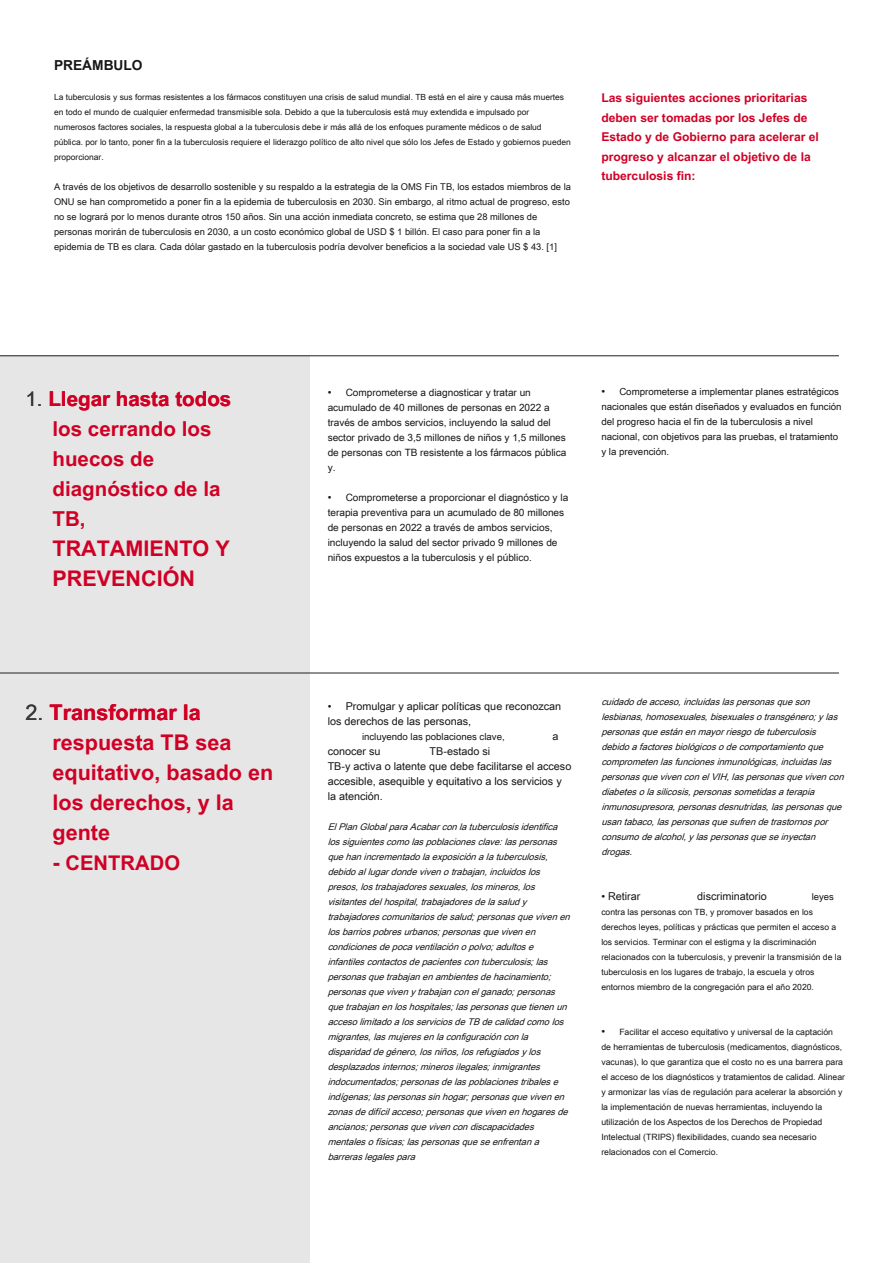
<style>
.page{position:relative;width:893px;height:1263px;background:#fff}
.page>*{position:absolute;margin:0;border:0;box-sizing:border-box;transform-origin:0 0}
.t1{font:700 21.6px/30px "Arial Unicode MS";color:#d00025}
.t2{font:700 20.55px/30px "Arial Unicode MS";color:#d00025}
.t3{font:700 20.25px "Arial Unicode MS";color:#d00025}
.t4{font:700 13.8px "Arial Unicode MS";color:#171615}
.t5{font:700 12.15px/19.5px "Arial Unicode MS";color:#d00025}
.t6{font:10.8px/15px "Arial Unicode MS";color:#171615}
.t7{font:10.05px/15px "Arial Unicode MS";color:#171615}
.t8{font:9.75px/15px "Arial Unicode MS";color:#171615}
.t9{font:9.6px "Arial Unicode MS";color:#171615}
.t10{font:9.45px "Arial Unicode MS";color:#171615}
.t11{font:italic 9.3px/15px "Arial Unicode MS";color:#171615}
.t12{font:9.3px/15px "Arial Unicode MS";color:#171615}
.t13{font:8.7px/15px "Arial Unicode MS";color:#171615}
.t14{font:8.55px/15px "Arial Unicode MS";color:#171615}
.t15{font:8.4px/15px "Arial Unicode MS";color:#171615}
.s1{font-weight:400;color:#383837}
.s2{font-size:21.6px}
.s3{font-size:10.8px}
</style>
<div class="page">
<div style="left:0;top:355px;width:310px;height:908px;background:#e6e6e6"></div>
<hr style="left:0;top:355px;width:839px;height:1px;background:#231f20">
<hr style="left:0;top:673px;width:839px;height:1px;background:#231f20">
<h3 class="t4" style="left:54px;top:55px;width:90px">PREÁMBULO</h3>
<p class="t15" style="left:54px;top:89px;width:518px">La tuberculosis y sus formas resistentes a los fármacos constituyen una crisis de salud mundial. TB está en el aire y causa más muertes en todo el mundo de cualquier enfermedad transmisible sola. Debido a que la tuberculosis está muy extendida e impulsado por numerosos factores sociales, la respuesta global a la tuberculosis debe ir más allá de los enfoques puramente médicos o de salud pública. por lo tanto, poner fin a la tuberculosis requiere el liderazgo político de alto nivel que sólo los Jefes de Estado y gobiernos pueden proporcionar.</p>
<p class="t12" style="left:54px;top:179px;width:518px">A través de los objetivos de desarrollo sostenible y su respaldo a la estrategia de la OMS Fin TB, los estados miembros de la ONU se han comprometido a poner fin a la epidemia de tuberculosis en 2030. Sin embargo, al ritmo actual de progreso, esto no se logrará por lo menos durante otros 150 años. Sin una acción inmediata concreto, se estima que 28 millones de personas morirán de tuberculosis en 2030, a un costo económico global de USD $ 1 billón. El caso para poner fin a la epidemia de TB es clara. Cada dólar gastado en la tuberculosis podría devolver beneficios a la sociedad vale US $ 43. [1]</p>
<h3 class="t5" style="left:601px;top:88px;width:219px">Las siguientes acciones prioritarias deben ser tomadas por los Jefes de<br>Estado y de Gobierno para acelerar el progreso y alcanzar el objetivo de la tuberculosis fin:</h3>
<h2 class="t2" style="left:52px;top:383px;width:180px;text-indent:-27px"><span class="s1">1.</span> Llegar hasta todos los cerrando los huecos de diagnóstico de la<br>TB,</h2>
<h1 class="t1" style="left:52px;top:532px;width:179px">TRATAMIENTO Y<br>PREVENCIÓN</h1>
<h1 class="t1" style="left:52px;top:696px;width:222px;text-indent:-27px"><span class="s1">2.</span> Transformar la respuesta TB sea equitativo, basado en los derechos, y la gente</h1>
<h3 class="t3" style="left:52px;top:848px;width:129px"><span class="s2">-</span> CENTRADO</h3>
<p class="t7" style="left:328px;top:384px;width:240px"><span class="s3">•</span> Comprometerse a diagnosticar y tratar un acumulado de 40 millones de personas en 2022 a través de ambos servicios, incluyendo la salud del sector privado de 3,5 millones de niños y 1,5 millones de personas con TB resistente a los fármacos pública y.</p>
<p class="t7" style="left:328px;top:489px;width:242px"><span class="s3">•</span> Comprometerse a proporcionar el diagnóstico y la terapia preventiva para un acumulado de 80 millones de personas en 2022 a través de ambos servicios, incluyendo la salud del sector privado 9 millones de niños expuestos a la tuberculosis y el público.</p>
<p class="t8" style="left:601px;top:384px;width:242px"><span class="s3">•</span> Comprometerse a implementar planes estratégicos nacionales que están diseñados y evaluados en función del progreso hacia el fin de la tuberculosis a nivel nacional, con objetivos para las pruebas, el tratamiento y la prevención.</p>
<p class="t6" style="left:328px;top:698px;width:235px">• Promulgar y aplicar políticas que reconozcan los derechos de las personas,</p>
<p class="t9" style="left:362px;top:729px;width:144px">incluyendo las poblaciones clave,</p>
<p class="t6" style="left:552px;top:728px;width:8px">a</p>
<p class="t6" style="left:328px;top:743px;width:54px">conocer su</p>
<p class="t6" style="left:328px;top:743px;width:245px;text-indent:102px">TB-estado si<br>TB-y activa o latente que debe facilitarse el acceso accesible, asequible y equitativo a los servicios y la atención.</p>
<p class="t11" style="left:328px;top:819px;width:247px">ElPlanGlobalparaAcabarconlatuberculosisidentifica lossiguientescomolaspoblacionesclave:laspersonas quehanincrementadolaexposiciónalatuberculosis, debidoallugardondevivenotrabajan,incluidoslos presos,lostrabajadoressexuales,losmineros,los visitantesdelhospital,trabajadoresdelasaludy trabajadorescomunitariosdesalud;personasquevivenen losbarriospobresurbanos;personasquevivenen condicionesdepocaventilaciónopolvo;adultose infantilescontactosdepacientescontuberculosis;las personasquetrabajanenambientesdehacinamiento; personasquevivenytrabajanconelganado;personas quetrabajanenloshospitales;laspersonasquetienenun accesolimitadoalosserviciosdeTBdecalidadcomolos migrantes,lasmujeresenlaconfiguraciónconla disparidaddegénero,losniños,losrefugiadosylos desplazadosinternos;minerosilegales;inmigrantes indocumentados;personasdelaspoblacionestribalese indígenas;laspersonassinhogar;personasquevivenen zonasdedifícilacceso;personasquevivenenhogaresde ancianos;personasquevivencondiscapacidades mentalesofísicas;laspersonasqueseenfrentana barreraslegalespara</p>
<p class="t11" style="left:601px;top:693px;width:247px">cuidadodeacceso,incluidaslaspersonasqueson lesbianas,homosexuales,bisexualesotransgénero;ylas personasqueestánenmayorriesgodetuberculosis debidoafactoresbiológicosodecomportamientoque comprometenlasfuncionesinmunológicas,incluidaslas personasquevivenconelVIH,laspersonasquevivencon diabetesolasilicosis,personassometidasaterapia inmunosupresora,personasdesnutridas,laspersonasque usantabaco,laspersonasquesufrendetrastornospor consumodealcohol,ylaspersonasqueseinyectan drogas.</p>
<p class="t6" style="left:601px;top:888px;width:41px">• Retirar</p>
<p class="t6" style="left:697px;top:888px;width:71px">discriminatorio</p>
<p class="t10" style="left:812px;top:889px;width:24px">leyes</p>
<p class="t14" style="left:601px;top:904px;width:242px">contra las personas con TB, y promover basados en los derechos leyes, políticas y prácticas que permiten el acceso a los servicios. Terminar con el estigma y la discriminación relacionados con la tuberculosis, y prevenir la transmisión de la tuberculosis en los lugares de trabajo, la escuela y otros entornos miembro de la congregación para el año 2020.</p>
<p class="t13" style="left:601px;top:1024px;width:245px"><span class="s3">•</span> Facilitar el acceso equitativo y universal de la captación<br>de herramientas de tuberculosis (medicamentos, diagnósticos, vacunas), lo que garantiza que el costo no es una barrera para el acceso de los diagnósticos y tratamientos de calidad. Alinear y armonizar las vías de regulación para acelerar la absorción y la implementación de nuevas herramientas, incluyendo la utilización de los Aspectos de los Derechos de Propiedad Intelectual (TRIPS) flexibilidades, cuando sea necesario relacionados con el Comercio.</p>
</div>
